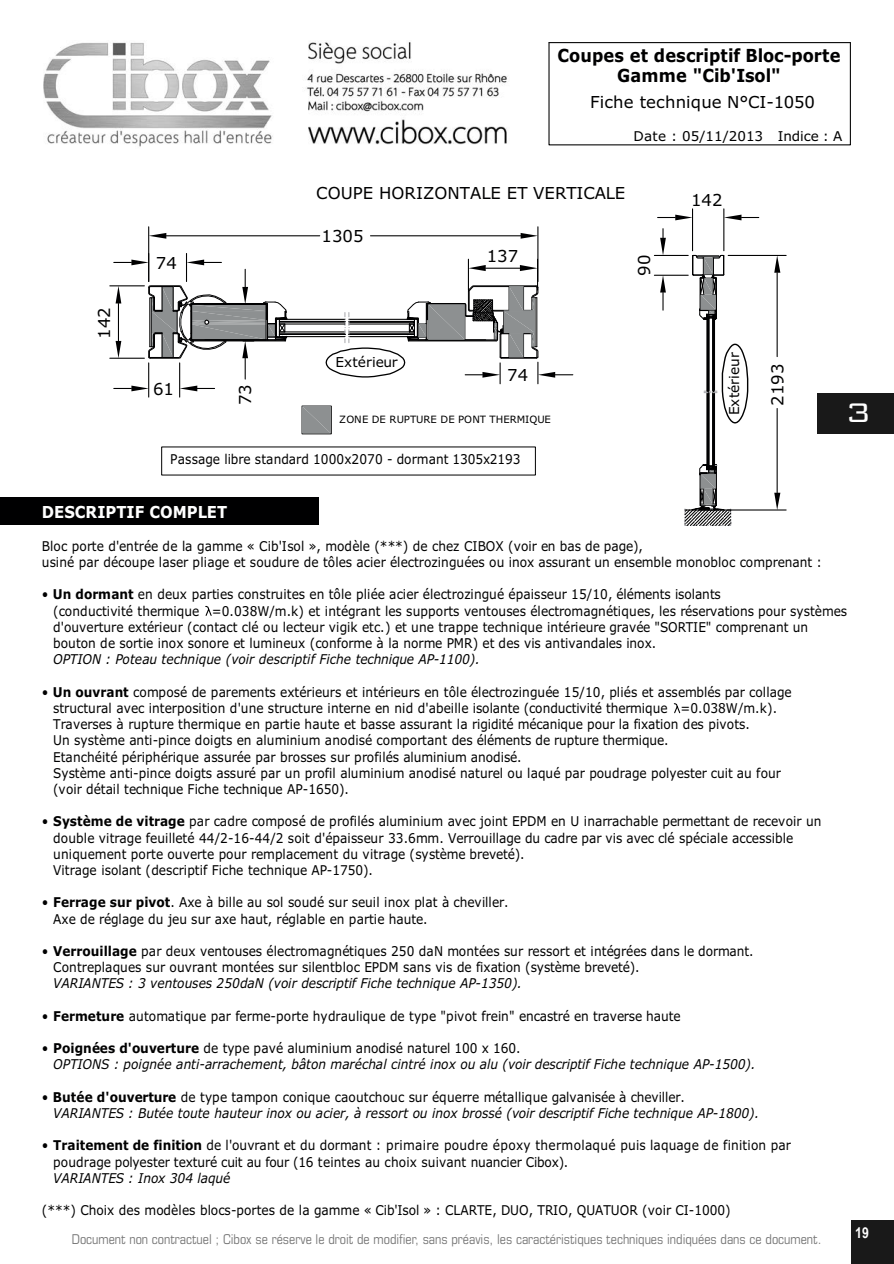
<style>
.page{position:relative;width:894px;height:1264px;background:#fff}
.page>*{position:absolute;margin:0;border:0;box-sizing:border-box;transform-origin:0 0}
.t1{font:300 36px "Bank Gothic";color:#fff}
.t2{font:700 18px/19.5px "Verdana";color:#000001;text-align:center;scale:.9 1}
.t3{font:16.5px "Verdana";color:#000001}
.t4{font:700 16.5px "Verdana";color:#fff;scale:.9 1}
.t5{font:700 15px "Arial Narrow";color:#fff}
.t6{font:13.65px "Verdana";color:#000001}
.t7{font:13.5px/16.2px "Verdana";color:#000001;scale:.9 1}
.t8{font:italic 13.5px/16.2px "Verdana";letter-spacing:-.005em;color:#000001;scale:.9 1}
.t9{font:condensed 13.5px "Eurostile";color:#757575}
.t10{font:13.5px "Verdana";color:#000001}
.t11{font:10.05px "Verdana";color:#000001}
.s1{font-weight:700}
.s2{font-style:normal}
.s3{font-weight:700;font-style:normal}
</style>
<div class="page">
<div style="left:0;top:497px;width:319px;height:28px;background:#000001"></div>
<svg style="left:205px;top:605px;width:7px;height:11px"></svg>
<svg style="left:673px;top:703px;width:8px;height:11px"></svg>
<hr style="left:549px;top:42px;width:301px;height:1px;background:#000001">
<hr style="left:110px;top:285px;width:34px;height:1px;background:#000001">
<hr style="left:110px;top:358px;width:34px;height:1px;background:#000001">
<hr style="left:537px;top:227px;width:1px;height:54px;background:#000001">
<hr style="left:148px;top:227px;width:1px;height:54px;background:#000001">
<hr style="left:723px;top:209px;width:1px;height:42px;background:#000001">
<hr style="left:692px;top:209px;width:1px;height:42px;background:#000001">
<svg style="left:724px;top:215px;width:35px;height:5px"></svg>
<svg style="left:658px;top:215px;width:34px;height:5px"></svg>
<hr style="left:728px;top:255px;width:58px;height:1px;background:#000001">
<hr style="left:728px;top:509px;width:58px;height:1px;background:#000001">
<hr style="left:777px;top:273px;width:1px;height:84px;background:#000001">
<hr style="left:777px;top:408px;width:1px;height:85px;background:#000001">
<svg style="left:774px;top:256px;width:6px;height:17px"></svg>
<svg style="left:774px;top:493px;width:6px;height:17px"></svg>
<svg style="left:114px;top:229px;width:635px;height:297px"></svg>
<img style="left:43px;top:41px;width:465px;height:106px">
<div style="left:851px;top:1221px;width:43px;height:43px;background:#191919"></div>
<div style="left:817px;top:393px;width:77px;height:40px;background:#191919"></div>
<h2 class="t2" style="left:557px;top:46px;width:316px">Coupes et descriptif Bloc-porte<br>Gamme "Cib'Isol"</h2>
<p class="t3" style="left:590px;top:91px;width:226px">Fiche technique N°CI-1050</p>
<p class="t3" style="left:94px;top:339px;width:33px;rotate:-90deg">142</p>
<p class="t3" style="left:156px;top:252px;width:22px">74</p>
<p class="t3" style="left:153px;top:378px;width:22px">61</p>
<p class="t3" style="left:235px;top:405px;width:22px;rotate:-90deg">73</p>
<p class="t10" style="left:634px;top:127px;width:210px">Date : 05/11/2013 Indice : A</p>
<p class="t3" style="left:316px;top:182px;width:311px">COUPE HORIZONTALE ET VERTICALE</p>
<p class="t3" style="left:321px;top:225px;width:43px">1305</p>
<p class="t3" style="left:487px;top:246px;width:33px">137</p>
<p class="t3" style="left:633px;top:276px;width:22px;rotate:-90deg">90</p>
<p class="t3" style="left:691px;top:189px;width:33px">142</p>
<p class="t6" style="left:335px;top:353px;width:64px">Extérieur</p>
<p class="t6" style="left:725px;top:415px;width:64px;rotate:-90deg">Extérieur</p>
<p class="t3" style="left:507px;top:365px;width:22px">74</p>
<p class="t11" style="left:339px;top:413px;width:213px">ZONE DE RUPTURE DE PONT THERMIQUE</p>
<p class="t3" style="left:767px;top:406px;width:43px;rotate:-90deg">2193</p>
<h1 class="t1" style="left:845px;top:393px;width:28px">3</h1>
<p class="t7" style="left:170px;top:451px;width:391px">Passage libre standard 1000x2070 - dormant 1305x2193</p>
<p class="t4" style="left:42px;top:502px;width:207px">DESCRIPTIF COMPLET</p>
<p class="t7" style="left:42px;top:538px;width:868px">Bloc porte d'entrée de la gamme « Cib'Isol », modèle (***) de chez CIBOX (voir en bas de page),<br>usiné par découpe laser pliage et soudure de tôles acier électrozinguées ou inox assurant un ensemble monobloc comprenant :</p>
<p class="t7" style="left:53px;top:587px;width:884px;text-indent:-11px">• <span class="s1">Un dormant</span> en deux parties construites en tôle pliée acier électrozingué épaisseur 15/10, éléments isolants<br>(conductivité thermique =0.038W/m.k) et intégrant les supports ventouses électromagnétiques, les réservations pour systèmes d'ouverture extérieur (contact clé ou lecteur vigik etc.) et une trappe technique intérieure gravée "SORTIE" comprenant un bouton de sortie inox sonore et lumineux (conforme à la norme PMR) et des vis antivandales inox.</p>
<p class="t8" style="left:53px;top:651px;width:476px">OPTION : Poteau technique (voir descriptif Fiche technique AP-1100).</p>
<p class="t7" style="left:53px;top:684px;width:822px;text-indent:-11px">• <span class="s1">Un ouvrant</span> composé de parements extérieurs et intérieurs en tôle électrozinguée 15/10, pliés et assemblés par collage structural avec interposition d'une structure interne en nid d'abeille isolante (conductivité thermique =0.038W/m.k).<br>Traverses à rupture thermique en partie haute et basse assurant la rigidité mécanique pour la fixation des pivots.<br>Un système anti-pince doigts en aluminium anodisé comportant des éléments de rupture thermique.<br>Etanchéité périphérique assurée par brosses sur profilés aluminium anodisé.<br>Système anti-pince doigts assuré par un profil aluminium anodisé naturel ou laqué par poudrage polyester cuit au four (voir détail technique Fiche technique AP-1650).</p>
<p class="t7" style="left:53px;top:813px;width:855px;text-indent:-11px">• <span class="s1">Système de vitrage</span> par cadre composé de profilés aluminium avec joint EPDM en U inarrachable permettant de recevoir un double vitrage feuilleté 44/2-16-44/2 soit d'épaisseur 33.6mm. Verrouillage du cadre par vis avec clé spéciale accessible uniquement porte ouverte pour remplacement du vitrage (système breveté).<br>Vitrage isolant (descriptif Fiche technique AP-1750).</p>
<p class="t7" style="left:53px;top:894px;width:507px;text-indent:-11px">• <span class="s1">Ferrage sur pivot</span>. Axe à bille au sol soudé sur seuil inox plat à cheviller.<br>Axe de réglage du jeu sur axe haut, réglable en partie haute.</p>
<p class="t7" style="left:53px;top:943px;width:780px;text-indent:-11px">• <span class="s1">Verrouillage</span> par deux ventouses électromagnétiques 250 daN montées sur ressort et intégrées dans le dormant.<br>Contreplaques sur ouvrant montées sur silentbloc EPDM sans vis de fixation (système breveté).</p>
<p class="t8" style="left:53px;top:975px;width:522px">VARIANTES : 3 ventouses 250daN (voir descriptif Fiche technique AP-1350).</p>
<p class="t7" style="left:42px;top:1008px;width:711px">• <span class="s1">Fermeture</span> automatique par ferme-porte hydraulique de type "pivot frein" encastré en traverse haute</p>
<p class="t8" style="left:53px;top:1040px;width:782px;text-indent:-11px"><span class="s2">•</span> <span class="s3">Poignées d'ouverture</span> <span class="s2">de type pavé aluminium anodisé naturel 100 x 160.<br></span>OPTIONS : poignée anti-arrachement, bâton maréchal cintré inox ou alu (voir descriptif Fiche technique AP-1500).</p>
<p class="t8" style="left:53px;top:1089px;width:786px;text-indent:-11px"><span class="s2">•</span> <span class="s3">Butée d'ouverture</span> <span class="s2">de type tampon conique caoutchouc sur équerre métallique galvanisée à cheviller.<br></span>VARIANTES : Butée toute hauteur inox ou acier, à ressort ou inox brossé (voir descriptif Fiche technique AP-1800).</p>
<p class="t7" style="left:53px;top:1137px;width:821px;text-indent:-11px">• <span class="s1">Traitement de finition</span> de l'ouvrant et du dormant : primaire poudre époxy thermolaqué puis laquage de finition par poudrage polyester texturé cuit au four (16 teintes au choix suivant nuancier Cibox).</p>
<p class="t8" style="left:53px;top:1170px;width:198px">VARIANTES : Inox 304 laqué</p>
<p class="t7" style="left:42px;top:1202px;width:767px">(***) Choix des modèles blocs-portes de la gamme « Cib'Isol » : CLARTE, DUO, TRIO, QUATUOR (voir CI-1000)</p>
<p class="t9" style="left:72px;top:1234px;width:751px">Document non contractuel ; Cibox se réserve le droit de modifier, sans préavis, les caractéristiques techniques indiquées dans ce document.</p>
<p class="t5" style="left:855px;top:1224px;width:15px">19</p>
</div>
